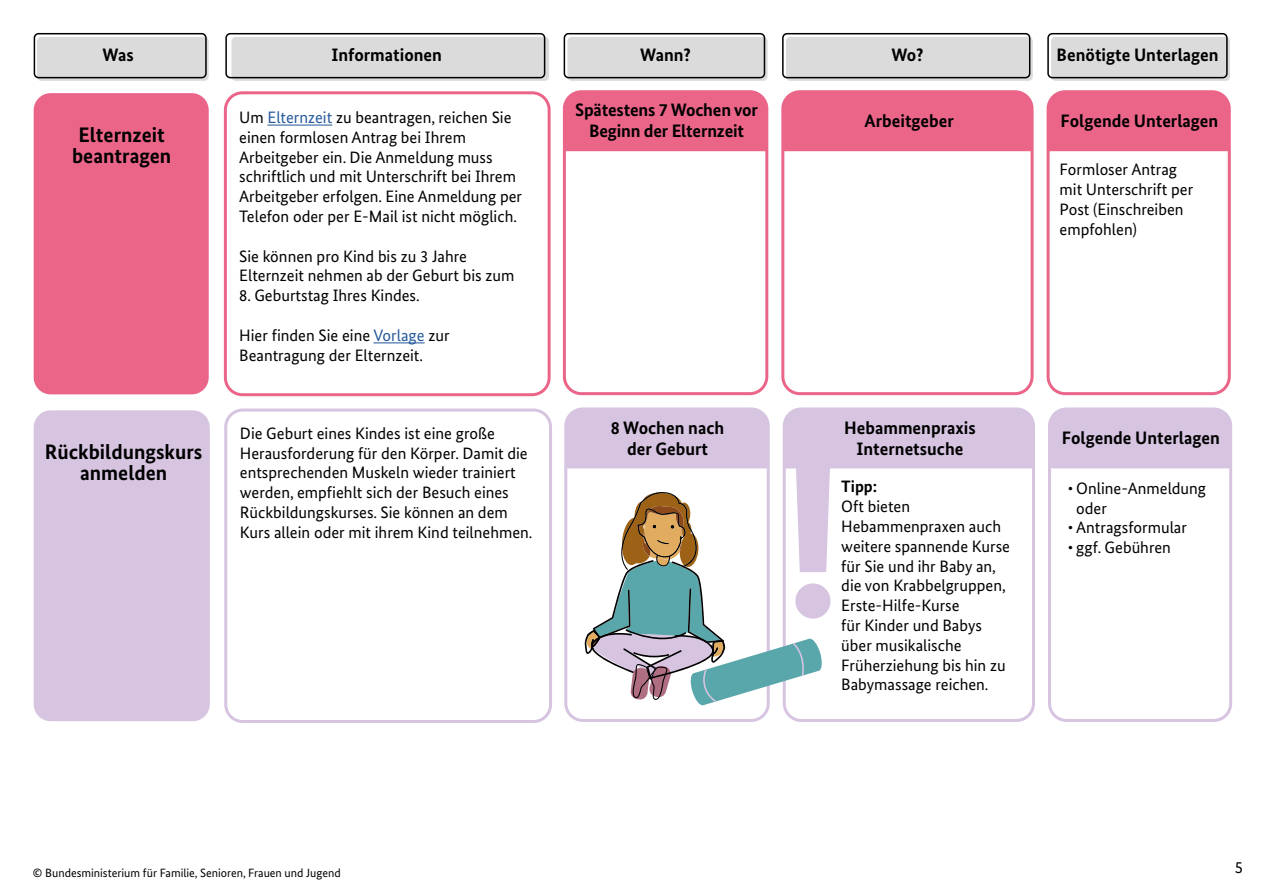
<style>
.page{position:relative;width:1263px;height:893px;background:#fff}
.page>*{position:absolute;margin:0;border:0;box-sizing:border-box;transform-origin:0 0}
.t1{font:700 21px/21px "Bundes Sans";color:#000;text-align:center}
.t2{font:700 18px/21px "Bundes Sans";color:#000;text-align:center}
.t3{font:16.5px/19.8px "Bundes Sans";color:#000}
.t4{font:12px "Bundes Sans";color:#000}
.s1{color:#275b9b}
.s2{font-weight:700}
</style>
<div class="page">
<div style="left:1051px;top:37px;width:179px;height:44px;background:#dbdbdb;border-radius:4px"></div>
<div style="left:786px;top:37px;width:247px;height:44px;background:#dbdbdb;border-radius:4px"></div>
<div style="left:567px;top:37px;width:200px;height:44px;background:#dbdbdb;border-radius:4px"></div>
<div style="left:231px;top:37px;width:318px;height:44px;background:#dbdbdb;border-radius:4px"></div>
<div style="left:37px;top:37px;width:172px;height:44px;background:#dbdbdb;border-radius:4px"></div>
<div style="left:34px;top:33px;width:173px;height:45px;border:2px solid #000;border-radius:4px"></div>
<div style="left:225px;top:33px;width:320px;height:45px;border:2px solid #000;border-radius:4px"></div>
<div style="left:564px;top:33px;width:201px;height:45px;border:2px solid #000;border-radius:4px"></div>
<div style="left:782px;top:33px;width:248px;height:45px;border:2px solid #000;border-radius:4px"></div>
<div style="left:1047px;top:33px;width:181px;height:45px;border:2px solid #000;border-radius:4px"></div>
<div style="left:34px;top:93px;width:175px;height:301px;background:#eb6589;border-radius:17px"></div>
<div style="left:34px;top:410px;width:176px;height:311px;background:#d6c4e1;border-radius:17px"></div>
<div style="left:224px;top:91px;width:327px;height:305px;border:3px solid #eb6589;border-radius:17px"></div>
<hr style="left:267px;top:125px;width:65px;height:1px;background:#275b9b">
<hr style="left:373px;top:342px;width:52px;height:1px;background:#275b9b">
<div style="left:567px;top:94px;width:197px;height:57px;background:#eb6589"></div>
<div style="left:563px;top:90px;width:205px;height:305px;border:3px solid #eb6589;border-radius:17px"></div>
<div style="left:785px;top:94px;width:248px;height:57px;background:#eb6589"></div>
<div style="left:781px;top:90px;width:252px;height:305px;border:3px solid #eb6589;border-radius:17px"></div>
<div style="left:1050px;top:94px;width:177px;height:57px;background:#eb6589"></div>
<div style="left:1046px;top:90px;width:185px;height:305px;border:3px solid #eb6589;border-radius:17px"></div>
<div style="left:224px;top:409px;width:328px;height:314px;border:3px solid #d6c4e1;border-radius:17px"></div>
<div style="left:564px;top:407px;width:206px;height:315px;border:3px solid #d6c4e1;border-radius:17px"></div>
<div style="left:783px;top:407px;width:252px;height:315px;border:3px solid #d6c4e1;border-radius:17px"></div>
<div style="left:1052px;top:411px;width:176px;height:57px;background:#d6c4e1"></div>
<div style="left:1048px;top:407px;width:184px;height:315px;border:3px solid #d6c4e1;border-radius:17px"></div>
<svg style="left:565px;top:409px;width:469px;height:297px"></svg>
<p class="t2" style="left:103px;top:44px;width:33px">Was</p>
<p class="t2" style="left:331px;top:44px;width:112px">Informationen</p>
<p class="t2" style="left:640px;top:44px;width:52px">Wann?</p>
<p class="t2" style="left:891px;top:44px;width:34px">Wo?</p>
<p class="t2" style="left:1057px;top:44px;width:163px">Benötigte Unterlagen</p>
<p class="t1" style="left:72px;top:124px;width:101px">Elternzeit beantragen</p>
<p class="t1" style="left:45px;top:441px;width:159px">Rückbildungskurs anmelden</p>
<p class="t3" style="left:239px;top:107px;width:284px">Um <span class="s1">Elternzeit</span> zu beantragen, reichen Sie einen formlosen Antrag bei Ihrem Arbeitgeber ein. Die Anmeldung muss schriftlich und mit Unterschrift bei Ihrem Arbeitgeber erfolgen. Eine Anmeldung per Telefon oder per E-Mail ist nicht möglich.</p>
<p class="t3" style="left:239px;top:246px;width:277px">Sie können pro Kind bis zu 3 Jahre<br>Elternzeit nehmen ab der Geburt bis zum</p>
<p class="t3" style="left:239px;top:285px;width:182px">8. Geburtstag Ihres Kindes.</p>
<p class="t3" style="left:239px;top:325px;width:212px">Hier fnden Sie eine <span class="s1">Vorlage</span> zur<br>Beantragung der Elternzeit.</p>
<p class="t2" style="left:575px;top:99px;width:184px">Spätestens 7 Wochen vor<br>Beginn der Elternzeit</p>
<p class="t2" style="left:865px;top:110px;width:91px">Arbeitgeber</p>
<p class="t2" style="left:1060px;top:110px;width:159px">Folgende Unterlagen</p>
<p class="t3" style="left:1059px;top:159px;width:135px">Formloser Antrag mit Unterschrift per<br>Post (Einschreiben empfohlen)</p>
<p class="t3" style="left:240px;top:423px;width:294px">Die Geburt eines Kindes ist eine große Herausforderung für den Körper. Damit die entsprechenden Muskeln wieder trainiert werden, empfehlt sich der Besuch eines Rückbildungskurses. Sie können an dem Kurs allein oder mit ihrem Kind teilnehmen.</p>
<p class="t2" style="left:611px;top:417px;width:115px">8 Wochen nach der Geburt</p>
<p class="t2" style="left:844px;top:417px;width:133px">Hebammenpraxis<br>Internetsuche</p>
<p class="t3" style="left:841px;top:477px;width:170px"><span class="s2">Tipp:<br></span>Oft bieten<br>Hebammenpraxen auch weitere spannende Kurse für Sie und ihr Baby an, die von Krabbelgruppen,<br>Erste-Hilfe-Kurse<br>für Kinder und Babys über musikalische<br>Früherziehung bis hin zu<br>Babymassage reichen.</p>
<p class="t2" style="left:1062px;top:427px;width:159px">Folgende Unterlagen</p>
<p class="t3" style="left:1076px;top:478px;width:131px;text-indent:-8px">• Online-Anmeldung oder</p>
<p class="t3" style="left:1068px;top:518px;width:121px">• Antragsformular</p>
<p class="t3" style="left:1068px;top:537px;width:105px">• ggf. Gebühren</p>
<p class="t4" style="left:33px;top:866px;width:309px">© Bundesministerium für Familie, Senioren, Frauen und Jugend</p>
<p class="t3" style="left:1235px;top:857px;width:10px">5</p>
</div>
